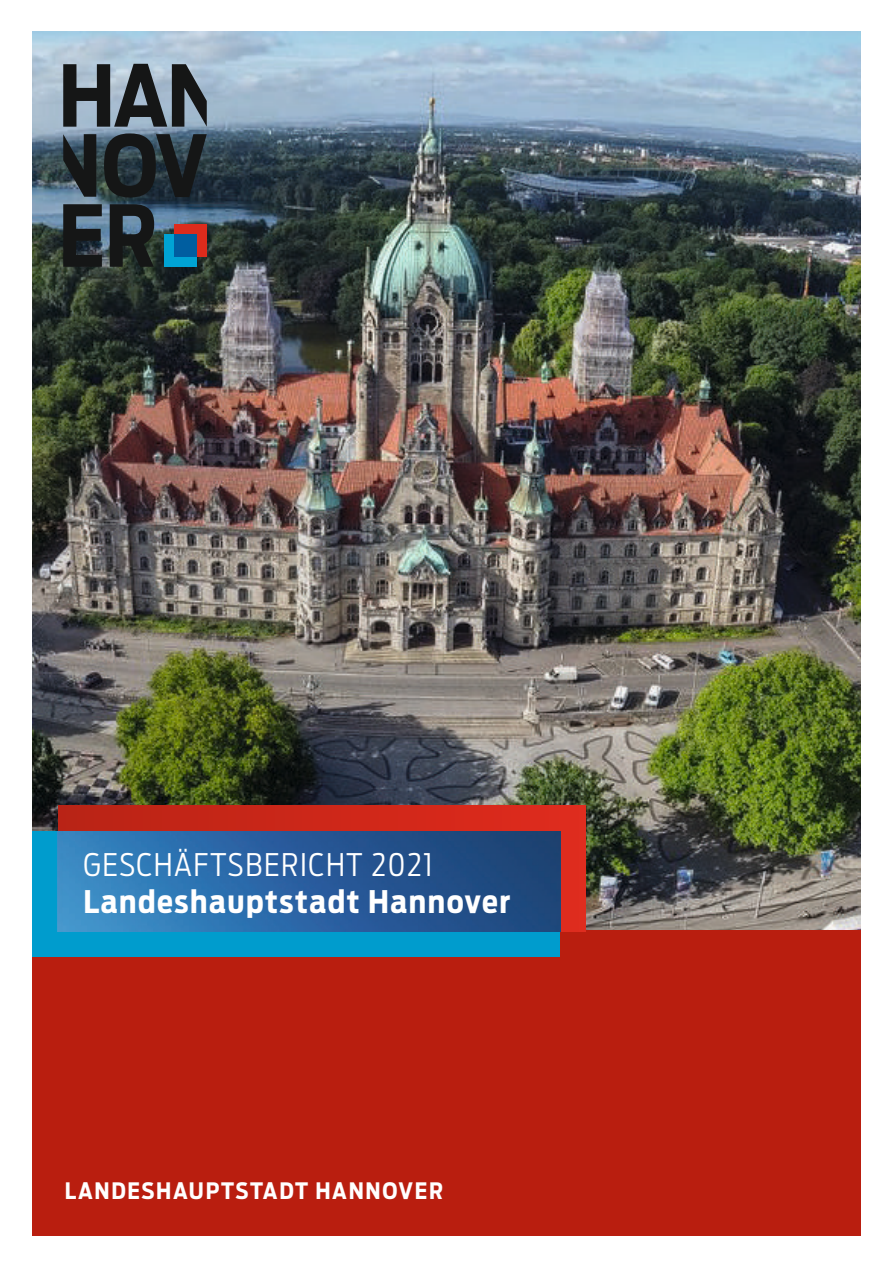
<style>
.page{position:relative;width:893px;height:1263px;background:#fff}
.page>*{position:absolute;margin:0;border:0;box-sizing:border-box;transform-origin:0 0}
.t1{font:700 30.9px "Antenna Cond";letter-spacing:.05em;color:#fff}
.t2{font:300 30.9px "Antenna Cond";letter-spacing:.05em;color:#fff}
.t3{font:700 22.5px "Antenna Cond";letter-spacing:.075em;color:#fff}
</style>
<div class="page">
<img style="left:33px;top:32px;width:828px;height:898px">
<div style="left:33px;top:930px;width:828px;height:305px;background:#b91e0f"></div>
<div style="left:164px;top:234px;width:33px;height:33px;background:#00a3d4"></div>
<div style="left:174px;top:224px;width:33px;height:32px;background:#dd2b1c"></div>
<div style="left:174px;top:234px;width:23px;height:22px;background:#005ea0"></div>
<svg style="left:63px;top:204px;width:39px;height:63px;background:#252d32"></svg>
<svg style="left:110px;top:204px;width:44px;height:63px;background:#232b2d"></svg>
<svg style="left:63px;top:134px;width:33px;height:63px;background:#2c363d"></svg>
<svg style="left:104px;top:133px;width:103px;height:64px;background:#222c31"></svg>
<svg style="left:63px;top:64px;width:144px;height:63px;background:#576169"></svg>
<div style="left:33px;top:831px;width:527px;height:126px;background:#009ccd"></div>
<div style="left:59px;top:806px;width:527px;height:125px;background:linear-gradient(to right,#b92315,#e02b1d)"></div>
<img style="left:58px;top:831px;width:502px;height:100px">
<h1 class="t2" style="left:83px;top:845px;width:350px">GESCHÄFTSBERICHT 2021</h1>
<h1 class="t1" style="left:83px;top:881px;width:428px">Landeshauptstadt Hannover</h1>
<p class="t3" style="left:65px;top:1175px;width:380px">LANDESHAUPTSTADT HANNOVER</p>
</div>
